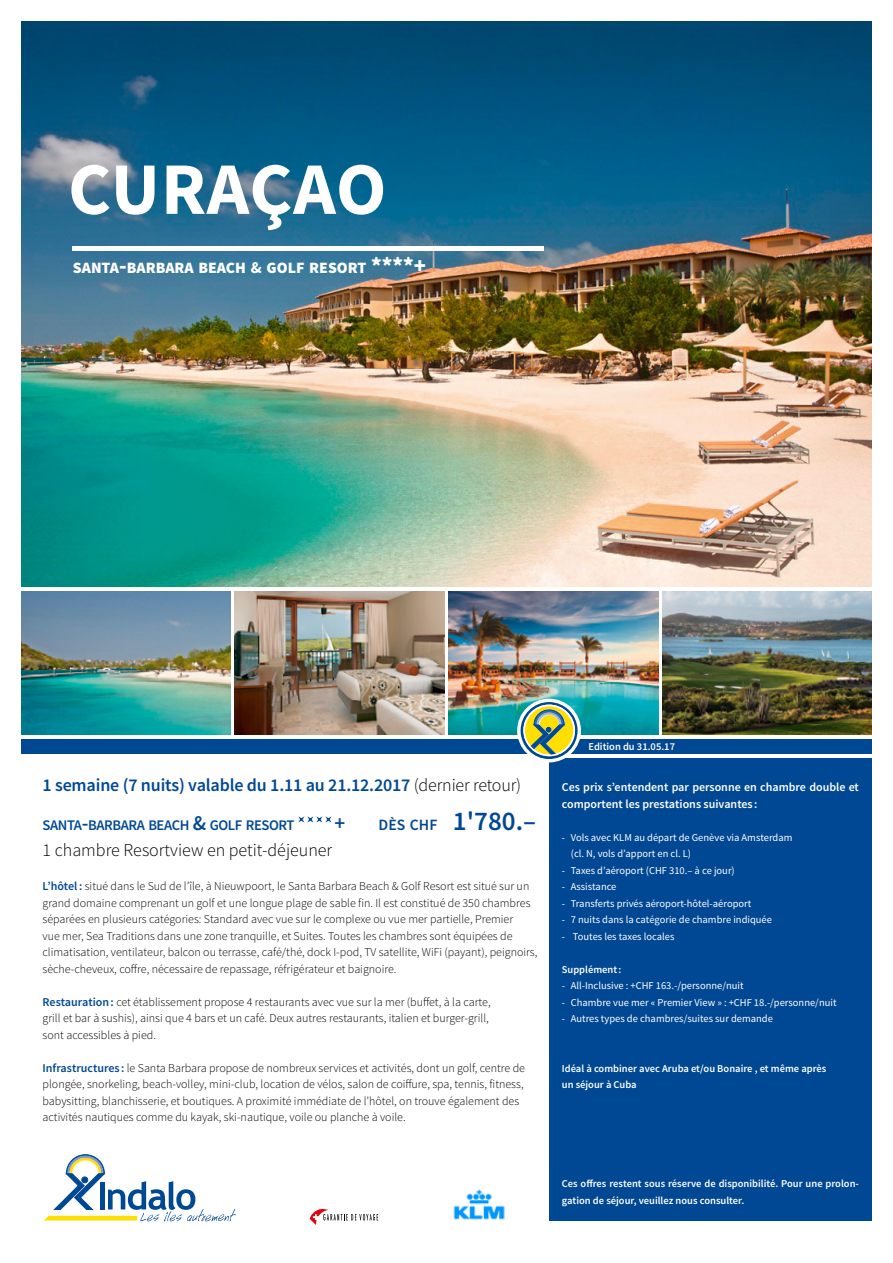
<style>
.page{position:relative;width:893px;height:1263px;background:#fff}
.page>*{position:absolute;margin:0;border:0;box-sizing:border-box;transform-origin:0 0}
.t1{font:700 73.95px "Source Sans Pro";letter-spacing:.005em;color:#fff}
.t2{font:600 27px "Source Sans Pro";color:#004893}
.t3{font:600 21px "Source Sans Pro";color:#004893}
.t4{font:600 18px "Source Sans Pro";letter-spacing:-.01em;color:#004893}
.t5{font:300 18px "Source Sans Pro";color:#000}
.t6{font:900 15.75px "Source Sans Pro";color:#fff}
.t7{font:600 14.7px "Source Sans Pro";letter-spacing:-.03em;color:#004893}
.t8{font:300 12px/16.5px "Source Sans Pro";color:#000}
.t9{font:600 12px/16.5px "Source Sans Pro";color:#fff}
.t10{font:10.5px/16.5px "Source Sans Pro";color:#fff}
.t11{font:600 10.5px/16.5px "Source Sans Pro";color:#fff}
.s1{font-size:22.65px}
.s2{font-weight:700;font-size:16.5px}
.s3{font-weight:300;color:#000}
.s4{font-size:21px}
.s5{font-size:15.75px}
.s6{font-weight:600;color:#004893}
</style>
<div class="page">
<img style="left:21px;top:21px;width:851px;height:566px">
<div style="left:21px;top:739px;width:851px;height:15px;background:#004893"></div>
<hr style="left:72px;top:246px;width:472px;height:4px;background:#fff">
<img style="left:662px;top:591px;width:210px;height:144px">
<img style="left:235px;top:591px;width:209px;height:144px">
<img style="left:449px;top:591px;width:209px;height:144px">
<img style="left:21px;top:591px;width:210px;height:144px">
<div style="left:549px;top:758px;width:323px;height:462px;background:#004893"></div>
<svg style="left:298px;top:816px;width:34px;height:6px"></svg>
<svg style="left:310px;top:1209px;width:68px;height:16px"></svg>
<svg style="left:44px;top:1154px;width:192px;height:67px"></svg>
<svg style="left:517px;top:699px;width:64px;height:63px"></svg>
<svg style="left:521px;top:702px;width:57px;height:57px"></svg>
<svg style="left:524px;top:705px;width:50px;height:50px"></svg>
<svg style="left:530px;top:710px;width:35px;height:45px;background:#a5ad4f"></svg>
<div style="left:523px;top:705px;width:52px;height:51px;border:2px solid #fff;border-radius:50%"></div>
<img style="left:453px;top:1189px;width:52px;height:31px">
<h1 class="t1" style="left:68px;top:142px;width:320px">CURAÇAO</h1>
<h3 class="t6" style="left:73px;top:257px;width:355px">SANTA<span class="s1">-</span>BARBARA BEACH <span class="s2">&amp;</span> GOLF RESORT <span class="s1">****+</span></h3>
<h3 class="t4" style="left:43px;top:774px;width:480px">1 semaine (7 nuits) valable du 1.11 au 21.12.2017 <span class="s3">(dernier retour)</span></h3>
<p class="t7" style="left:43px;top:816px;width:253px">SANTA<span class="s4">-</span>BARBARA BEACH <span class="s4">&amp;</span> GOLF RESORT</p>
<h3 class="t3" style="left:334px;top:810px;width:12px">+</h3>
<h2 class="t2" style="left:379px;top:804px;width:159px"><span class="s5">DÈS CHF</span> 1'780.–</h2>
<h3 class="t5" style="left:43px;top:839px;width:291px">1 chambre Resortview en petit-déjeuner</h3>
<p class="t8" style="left:43px;top:878px;width:496px"><span class="s6">L’hôtel:</span> situé dans le Sud de l’île, à Nieuwpoort, le Santa Barbara Beach &amp; Golf Resort est situé sur un grand domaine comprenant un golf et une longue plage de sable fin. Il est constitué de 350 chambres séparées en plusieurs catégories: Standard avec vue sur le complexe ou vue mer partielle, Premier<br>vue mer, Sea Traditions dans une zone tranquille, et Suites. Toutes les chambres sont équipées de climatisation, ventilateur, balcon ou terrasse, café/thé, dock I-pod, TV satellite, WiFi (payant), peignoirs, sèche-cheveux, coffre, nécessaire de repassage, réfrigérateur et baignoire.</p>
<p class="t8" style="left:43px;top:994px;width:450px"><span class="s6">Restauration:</span> cet établissement propose 4 restaurants avec vue sur la mer (buffet, à la carte, grill et bar à sushis), ainsi que 4 bars et un café. Deux autres restaurants, italien et burger-grill, sont accessibles à pied.</p>
<p class="t8" style="left:43px;top:1060px;width:484px"><span class="s6">Infrastructures :</span> le Santa Barbara propose de nombreux services et activités, dont un golf, centre de plongée, snorkeling, beach-volley, mini-club, location de vélos, salon de coiffure, spa, tennis, fitness, babysitting, blanchisserie, et boutiques. A proximité immédiate de l’hôtel, on trouve également des activités nautiques comme du kayak, ski-nautique, voile ou planche à voile.</p>
<p class="t11" style="left:588px;top:738px;width:88px">Edition du 31.05.17</p>
<p class="t9" style="left:562px;top:779px;width:299px">Ces prix s’entendent par personne en chambre double et comportent les prestations suivantes:</p>
<p class="t10" style="left:571px;top:829px;width:223px;text-indent:-9px">- Vols avec KLM au départ de Genève via Amsterdam (cl. N, vols d’apport en cl. L)</p>
<p class="t10" style="left:562px;top:862px;width:174px">- Taxes d’aéroport (CHF 310.– à ce jour)</p>
<p class="t10" style="left:562px;top:879px;width:56px">- Assistance</p>
<p class="t10" style="left:562px;top:895px;width:191px">- Transferts privés aéroport-hôtel-aéroport</p>
<p class="t10" style="left:562px;top:912px;width:212px">- 7 nuits dans la catégorie de chambre indiquée</p>
<p class="t10" style="left:562px;top:928px;width:114px">- Toutes les taxes locales</p>
<p class="t11" style="left:562px;top:961px;width:61px">Supplément:</p>
<p class="t10" style="left:562px;top:978px;width:183px">- All-Inclusive : +CHF 163.-/personne/nuit</p>
<p class="t10" style="left:562px;top:994px;width:276px">- Chambre vue mer « Premier View » : +CHF 18.-/personne/nuit</p>
<p class="t10" style="left:562px;top:1011px;width:213px">- Autres types de chambres/suites sur demande</p>
<p class="t11" style="left:562px;top:1060px;width:266px">Idéal à combiner avec Aruba et/ou Bonaire , et même après un séjour à Cuba</p>
<p class="t11" style="left:562px;top:1176px;width:299px">Ces offres restent sous réserve de disponibilité. Pour une prolon&shy;gation de séjour, veuillez nous consulter.</p>
</div>
